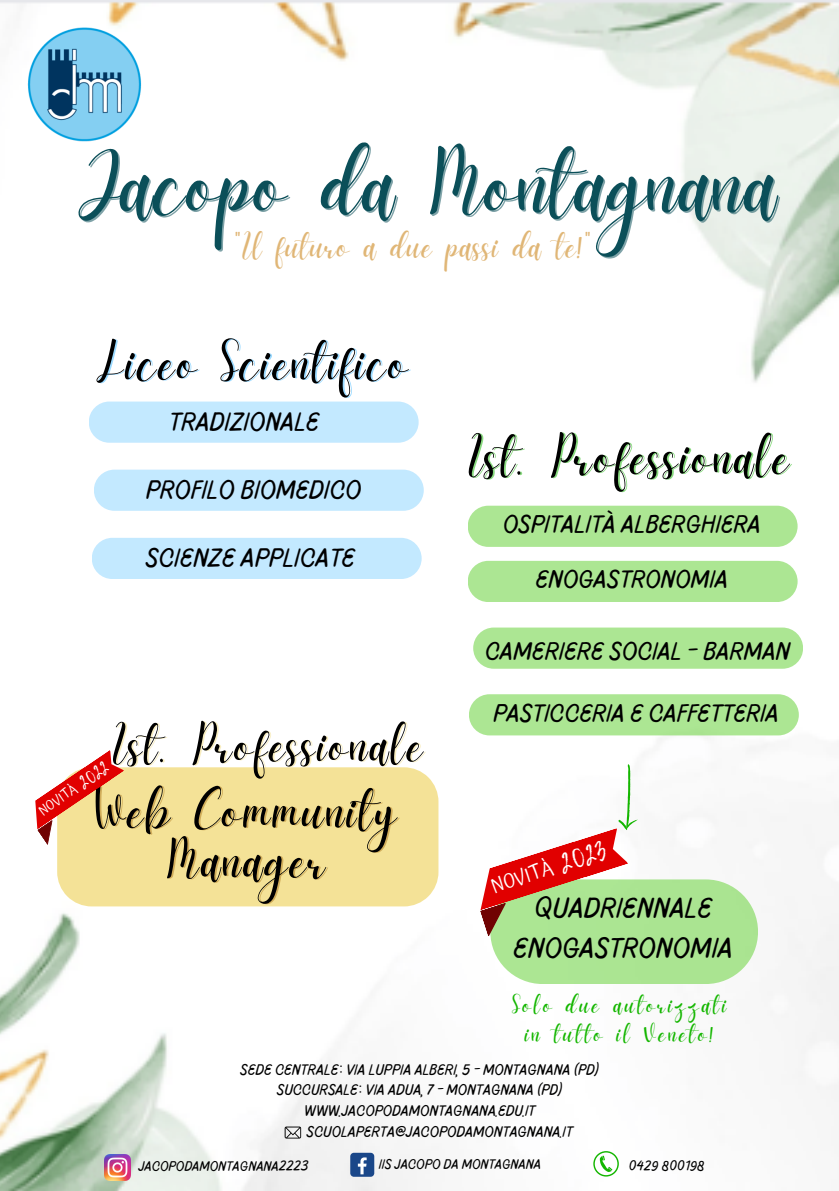
<style>
.page{position:relative;width:839px;height:1191px;background:#fff}
.page>*{position:absolute;margin:0;border:0;box-sizing:border-box;transform-origin:0 0}
.t1{font:92px "Daydream";letter-spacing:.01em;color:#0b4f59}
.t2{font:55px "Daydream";letter-spacing:.04em;color:#000}
.t3{font:53.2px "Daydream";letter-spacing:.04em;color:#000}
.t4{font:35.2px "Daydream";letter-spacing:.025em;color:#e0b676}
.t5{font:100 29.4px "Pluma";color:#000}
.t6{font:28.2px "Lemon Tuesday";color:#fff}
.t7{font:100 26.8px "Pluma";color:#000}
.t8{font:100 25.8px "Pluma";color:#000}
.t9{font:25px "Daydream";letter-spacing:.1em;color:#14b600}
.t10{font:19.8px "Atma";color:#fff}
.t11{font:100 15.6px "Pluma";color:#000}
.t12{font:100 14px "Pluma";color:#000}
.t13{font:13.4px "Atma";color:#fff}
</style>
<div class="page">
<img style="left:0;top:0;width:838px;height:1191px">
<div style="left:350px;top:1153px;width:24px;height:24px;background:#1a4789;border-radius:4px"></div>
<svg style="left:358px;top:1157px;width:8px;height:17px"></svg>
<img style="left:105px;top:1155px;width:25px;height:25px">
<div style="left:467px;top:506px;width:330px;height:41px;background:#ace693;border-radius:21px"></div>
<div style="left:467px;top:561px;width:330px;height:41px;background:#ace693;border-radius:21px"></div>
<div style="left:469px;top:694px;width:329px;height:41px;background:#ace693;border-radius:21px"></div>
<div style="left:57px;top:767px;width:381px;height:139px;background:#f4e297"></div>
<div style="left:89px;top:402px;width:329px;height:41px;background:#c3e9ff;border-radius:21px"></div>
<div style="left:94px;top:470px;width:330px;height:41px;background:#c3e9ff;border-radius:21px"></div>
<div style="left:490px;top:879px;width:268px;height:105px;background:#aae491;border-radius:52px"></div>
<svg style="left:593px;top:1151px;width:25px;height:26px"></svg>
<div style="left:594px;top:1153px;width:23px;height:22px;background:#fff;border-radius:50%"></div>
<svg style="left:599px;top:1156px;width:13px;height:16px"></svg>
<svg style="left:469px;top:764px;width:168px;height:172px"></svg>
<svg style="left:284px;top:1127px;width:17px;height:12px"></svg>
<div style="left:92px;top:538px;width:329px;height:41px;background:#c3e9ff;border-radius:21px"></div>
<img style="left:23px;top:25px;width:122px;height:119px">
<div style="left:473px;top:628px;width:330px;height:41px;background:#ace693;border-radius:21px"></div>
<svg style="left:23px;top:750px;width:101px;height:95px"></svg>
<p class="t1" style="left:78px;top:132px;width:700px">Jacopo da Montagnana</p>
<p class="t4" style="left:234px;top:226px;width:360px">"Il futuro a due passi da te!"</p>
<p class="t2" style="left:96px;top:331px;width:312px">Liceo Scientifico</p>
<p class="t7" style="left:169px;top:409px;width:152px">TRADIZIONALE</p>
<p class="t7" style="left:146px;top:478px;width:217px">PROFILO BIOMEDICO</p>
<p class="t7" style="left:146px;top:546px;width:211px">SCIENZE APPLICATE</p>
<p class="t2" style="left:468px;top:425px;width:322px">Ist. Professionale</p>
<p class="t8" style="left:503px;top:512px;width:259px">OSPITALITÀ ALBERGHIERA</p>
<p class="t8" style="left:536px;top:568px;width:194px">ENOGASTRONOMIA</p>
<p class="t8" style="left:485px;top:639px;width:307px">CAMERIERE SOCIAL - BARMAN</p>
<p class="t13" style="left:36px;top:805px;width:45px;rotate:-34deg">NOVITÀ</p>
<p class="t3" style="left:113px;top:714px;width:311px">Ist. Professionale</p>
<p class="t2" style="left:96px;top:779px;width:302px">Web Community</p>
<p class="t2" style="left:167px;top:829px;width:160px">Manager</p>
<p class="t8" style="left:494px;top:701px;width:287px">PASTICCERIA E CAFFETTERIA</p>
<p class="t6" style="left:554px;top:843px;width:49px;rotate:-18deg">2023</p>
<p class="t10" style="left:488px;top:875px;width:65px;rotate:-18deg">NOVITÀ</p>
<p class="t5" style="left:535px;top:894px;width:179px">QUADRIENNALE</p>
<p class="t5" style="left:514px;top:934px;width:221px">ENOGASTRONOMIA</p>
<p class="t9" style="left:512px;top:990px;width:216px">Solo due autorizzati</p>
<p class="t9" style="left:524px;top:1020px;width:190px">in tutto il Veneto!</p>
<p class="t11" style="left:240px;top:1062px;width:360px">SEDE CENTRALE: VIA LUPPIA ALBERI, 5 - MONTAGNANA (PD)</p>
<p class="t11" style="left:277px;top:1083px;width:287px">SUCCURSALE: VIA ADUA, 7 - MONTAGNANA (PD)</p>
<p class="t11" style="left:304px;top:1104px;width:233px">WWW.JACOPODAMONTAGNANA.EDU.IT</p>
<p class="t11" style="left:307px;top:1124px;width:268px">SCUOLAPERTA@JACOPODAMONTAGNANA.IT</p>
<p class="t12" style="left:139px;top:1160px;width:171px">JACOPODAMONTAGNANA2223</p>
<p class="t12" style="left:379px;top:1158px;width:164px">IIS JACOPO DA MONTAGNANA</p>
<p class="t12" style="left:628px;top:1159px;width:78px">0429 800198</p>
</div>
